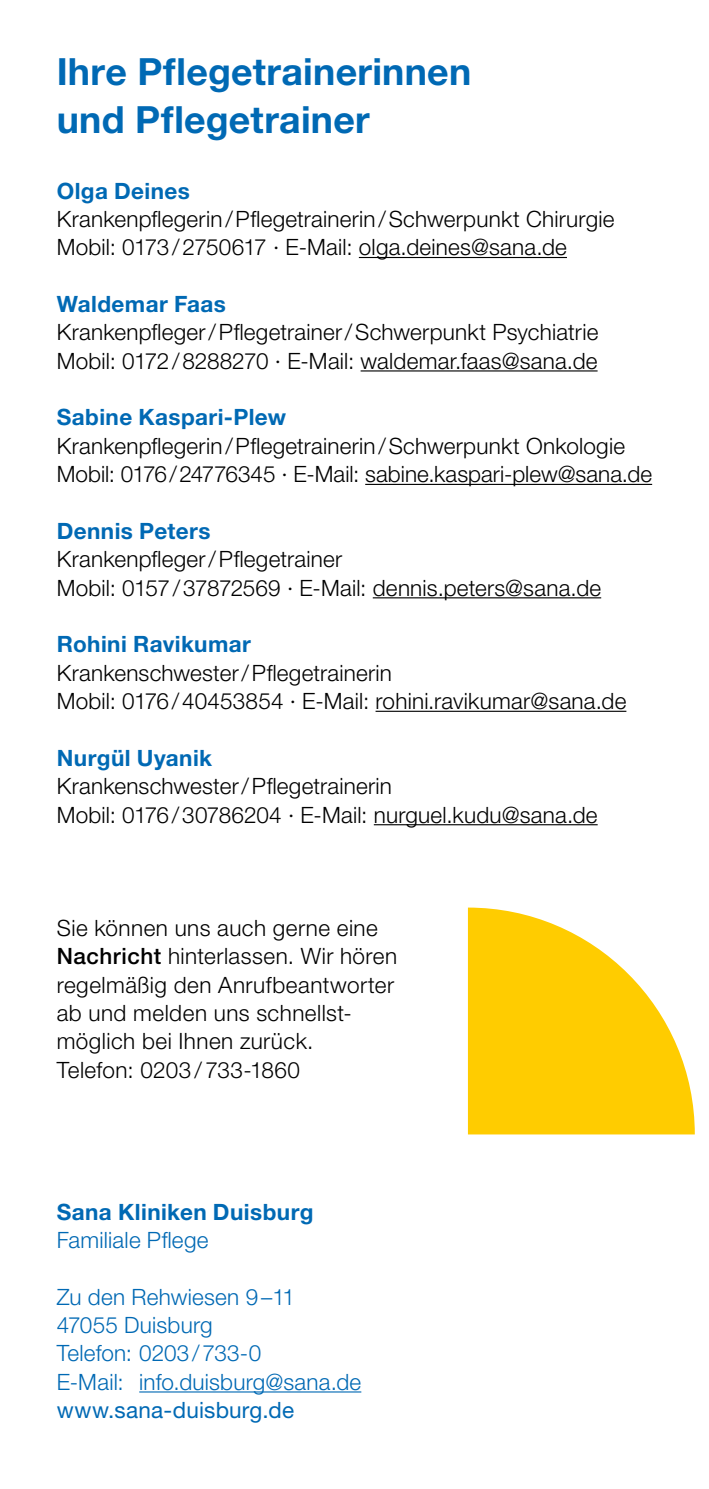
<style>
.page{position:relative;width:709px;height:1489px;background:#fff}
.page>*{position:absolute;margin:0;border:0;box-sizing:border-box;transform-origin:0 0}
.t1{font:700 37.5px/47.5px "Helvetica Neue LT Pro";letter-spacing:.005em;color:#0069b4}
.t2{font:300 22.5px/28.2px "Helvetica Neue LT Pro";letter-spacing:.01em;color:#000}
.t3{font:700 22.5px "Helvetica Neue LT Pro";letter-spacing:.02em;color:#0069b4}
.t4{font:300 22.5px/28.2px "Helvetica Neue LT Pro";letter-spacing:.01em;color:#0069b4}
.t5{font:22.5px "Helvetica Neue LT Pro";letter-spacing:.01em;color:#0069b4}
.s1{font-weight:500}
</style>
<div class="page">
<svg style="left:468px;top:907px;width:226px;height:227px;fill:#fc0"></svg>
<hr style="left:139px;top:1391px;width:222px;height:1px;background:#0069b4">
<hr style="left:359px;top:257px;width:208px;height:1px;background:#000">
<hr style="left:360px;top:370px;width:237px;height:1px;background:#000">
<hr style="left:365px;top:484px;width:287px;height:1px;background:#000">
<hr style="left:373px;top:597px;width:228px;height:1px;background:#000">
<hr style="left:375px;top:710px;width:251px;height:1px;background:#000">
<hr style="left:374px;top:824px;width:223px;height:1px;background:#000">
<h1 class="t1" style="left:57px;top:47px;width:416px">Ihre Pflegetrainerinnen und Pflegetrainer</h1>
<p class="t3" style="left:57px;top:176px;width:135px">Olga Deines</p>
<p class="t2" style="left:57px;top:204px;width:559px">Krankenpflegerin/Pflegetrainerin/Schwerpunkt Chirurgie<br>Mobil: 0173/2750617 · E-Mail: olga.deines@sana.de</p>
<p class="t3" style="left:57px;top:290px;width:171px">Waldemar Faas</p>
<p class="t2" style="left:57px;top:318px;width:543px">Krankenpfleger/Pflegetrainer/Schwerpunkt Psychiatrie<br>Mobil: 0172/8288270 · E-Mail: waldemar.faas@sana.de</p>
<p class="t3" style="left:57px;top:403px;width:231px">Sabine Kaspari-Plew</p>
<p class="t2" style="left:57px;top:431px;width:597px">Krankenpflegerin/Pflegetrainerin/Schwerpunkt Onkologie<br>Mobil: 0176/24776345 · E-Mail: sabine.kaspari-plew@sana.de</p>
<p class="t3" style="left:57px;top:517px;width:155px">Dennis Peters</p>
<p class="t2" style="left:57px;top:544px;width:546px">Krankenpfleger/Pflegetrainer<br>Mobil: 0157/37872569 · E-Mail: dennis.peters@sana.de</p>
<p class="t3" style="left:57px;top:630px;width:196px">Rohini Ravikumar</p>
<p class="t2" style="left:57px;top:658px;width:571px">Krankenschwester/Pflegetrainerin<br>Mobil: 0176/40453854 · E-Mail: rohini.ravikumar@sana.de</p>
<p class="t3" style="left:57px;top:743px;width:157px">Nurgül Uyanik</p>
<p class="t2" style="left:57px;top:771px;width:542px">Krankenschwester/Pflegetrainerin<br>Mobil: 0176/30786204 · E-Mail: nurguel.kudu@sana.de</p>
<p class="t2" style="left:57px;top:913px;width:342px">Sie können uns auch gerne eine<br><span class="s1">Nachricht</span> hinterlassen. Wir hören regelmäßig den Anrufbeantworter ab und melden uns schnellst&shy;möglich bei Ihnen zurück.<br>Telefon: 0203 / 733-1860</p>
<p class="t3" style="left:57px;top:1197px;width:258px">Sana Kliniken Duisburg</p>
<p class="t4" style="left:57px;top:1225px;width:153px">Familiale Pflege</p>
<p class="t4" style="left:57px;top:1281px;width:306px">Zu den Rehwiesen 9–11<br>47055 Duisburg<br>Telefon: 0203/733-0<br>E-Mail: info.duisburg@sana.de</p>
<p class="t5" style="left:57px;top:1396px;width:239px">www.sana-duisburg.de</p>
</div>
